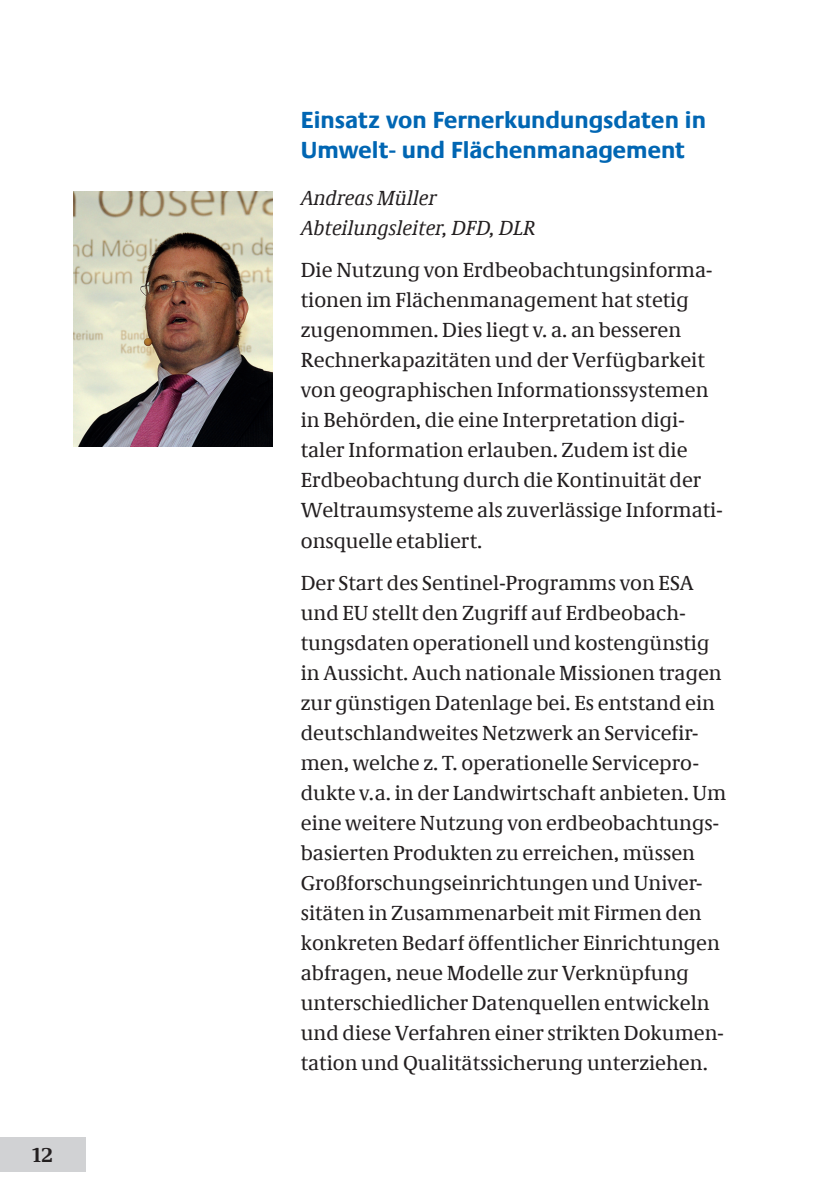
<style>
.page{position:relative;width:840px;height:1191px;background:#fff}
.page>*{position:absolute;margin:0;border:0;box-sizing:border-box;transform-origin:0 0}
.t1{font:700 24px/30px "Neue Praxis";color:#0166b3}
.t2{font:21px/30px "Neue Demos";color:#231f20}
.t3{font:italic 21px/30px "Neue Demos";color:#231f20}
.t4{font:700 21px "Neue Demos";color:#231f20}
</style>
<div class="page">
<div style="left:0;top:1137px;width:85px;height:34px;background:#d1d2d4"></div>
<img style="left:74px;top:191px;width:198px;height:255px">
<p class="t4" style="left:32px;top:1142px;width:22px">12</p>
<p class="t1" style="left:300px;top:105px;width:406px">Einsatz von Fernerkundungsdaten in<br>Umwelt- und Flächenmanagement</p>
<p class="t3" style="left:300px;top:183px;width:236px">Andreas Müller<br>Abteilungsleiter, DFD, DLR</p>
<p class="t2" style="left:300px;top:255px;width:423px">Die Nutzung von Erdbeobachtungsinforma&shy;tionen im Flächenmanagement hat stetig zugenommen. Dies liegt v. a. an besseren Rechnerkapazitäten und der Verfügbarkeit von geographischen Informationssystemen in Behörden, die eine Interpretation digi&shy;taler Information erlauben. Zudem ist die Erdbeobachtung durch die Kontinuität der Weltraumsysteme als zuverlässige Informati&shy;onsquelle etabliert.</p>
<p class="t2" style="left:300px;top:567px;width:427px">Der Start des Sentinel-Programms von ESA und EU stellt den Zugriff auf Erdbeobach&shy;tungsdaten operationell und kostengünstig in Aussicht. Auch nationale Missionen tragen zur günstigen Datenlage bei. Es entstand ein deutschlandweites Netzwerk an Servicefir&shy;men, welche z. T. operationelle Servicepro&shy;dukte v.a. in der Landwirtschaft anbieten. Um eine weitere Nutzung von erdbeobachtungs&shy;basierten Produkten zu erreichen, müssen Großforschungseinrichtungen und Univer&shy;sitäten in Zusammenarbeit mit Firmen den konkreten Bedarf öffentlicher Einrichtungen abfragen, neue Modelle zur Verknüpfung unterschiedlicher Datenquellen entwickeln und diese Verfahren einer strikten Dokumen&shy;tation und Qualitätssicherung unterziehen.</p>
</div>
